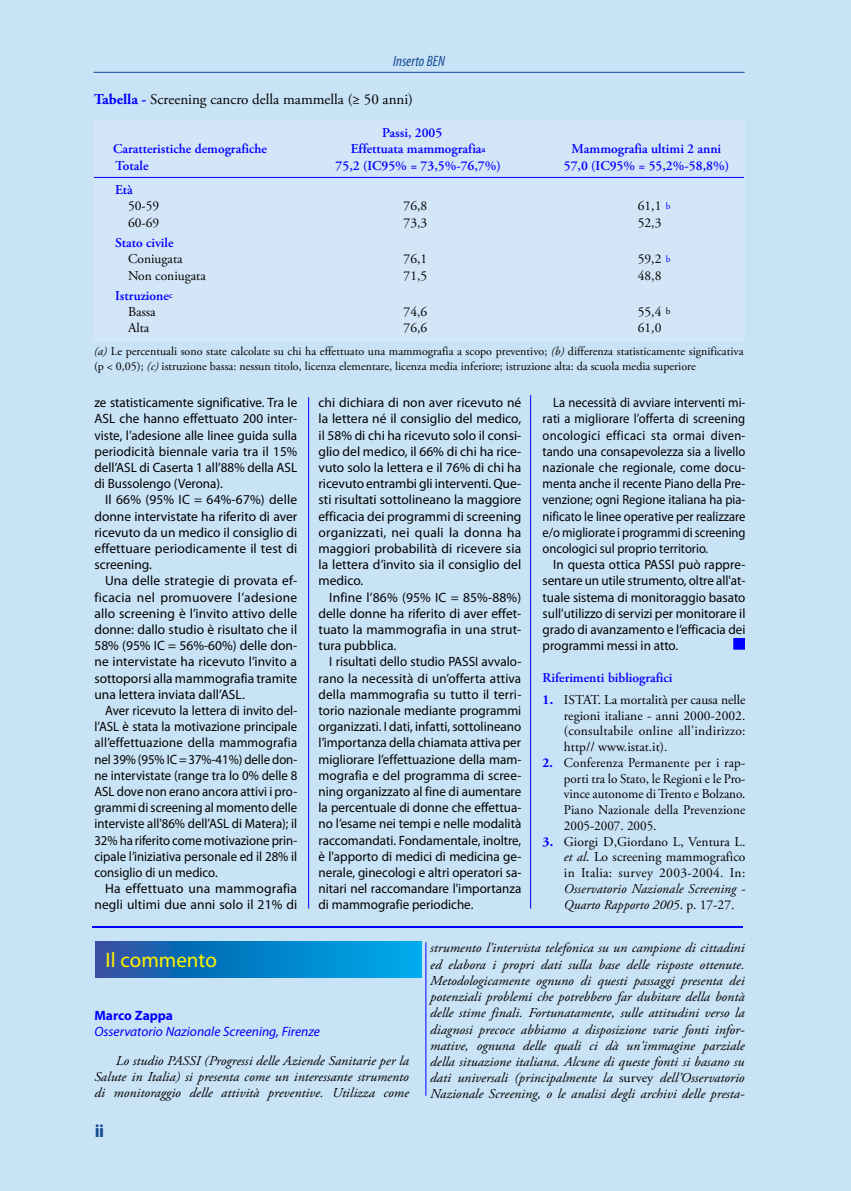
<style>
.page{position:relative;width:851px;height:1191px;background:#fff}
.page>*{position:absolute;margin:0;border:0;box-sizing:border-box;transform-origin:0 0}
.t1{font:21px "Myriad";color:#fff200}
.t2{font:900 condensed 18px "Myriad Pro";color:#154a94}
.t3{font:15px "Adobe Garamond Pro";color:#000}
.t4{font:italic condensed 15px "Myriad Pro";color:#154a94}
.t5{font:13.5px/16.2px "Myriad Pro";color:#000;text-align:justify}
.t6{font:italic 13.5px/16.2px "Adobe Garamond Pro";color:#000;text-align:justify;scale:1.04 1}
.t7{font:13.5px/15.8px "Adobe Garamond Pro";color:#000;text-align:justify}
.t8{font:13.5px/16.2px "Myriad Pro";color:#000;text-align:justify;scale:.95 1}
.t9{font:13.5px/16.2px "Myriad Pro";color:#000;text-align:justify;scale:.93 1}
.t10{font:600 13.5px/16.2px "Adobe Garamond Pro";color:#00f;text-align:center}
.t11{font:italic 13.5px/15.8px "Adobe Garamond Pro";color:#000}
.t12{font:italic 13.5px "Myriad Pro";color:#00f}
.t13{font:700 13.5px "Myriad Pro";color:#00f}
.t14{font:12px/14.4px "Adobe Garamond Pro";color:#000}
.s1{font-weight:700;color:#00f}
.s2{font-size:9.45px}
.s3{font-size:9.45px;color:#00f}
.s4{font-weight:400;color:#000}
.s5{font-style:italic}
.s6{font-style:normal}
</style>
<div class="page">
<div style="left:0;top:0;width:850px;height:1191px;background:#c9e3f6"></div>
<hr style="left:94px;top:72px;width:650px;height:1px;background:#154a94">
<hr style="left:530px;top:395px;width:1px;height:513px;background:#00f">
<hr style="left:308px;top:397px;width:1px;height:511px;background:#00f">
<svg style="left:95px;top:941px;width:326px;height:36px;background:#097ec6"></svg>
<div style="left:93px;top:120px;width:651px;height:222px;background:#d3e6f7"></div>
<hr style="left:94px;top:177px;width:649px;height:1px;background:#00f">
<hr style="left:93px;top:925px;width:650px;height:2px;background:#00f">
<div style="left:733px;top:638px;width:11px;height:11px;background:#00f"></div>
<div style="left:733px;top:638px;width:11px;height:11px;border:1px solid #00f"></div>
<hr style="left:425px;top:942px;width:1px;height:153px;background:#00f">
<p class="t4" style="left:393px;top:52px;width:53px">Inserto BEN</p>
<p class="t3" style="left:94px;top:90px;width:320px"><span class="s1">Tabella -</span> Screening cancro della mammella (≥ 50 anni)</p>
<p class="t10" style="left:382px;top:125px;width:62px">Passi, 2005</p>
<p class="t10" style="left:113px;top:141px;width:155px">Caratteristiche demografiche</p>
<p class="t10" style="left:351px;top:141px;width:136px">Effettuata mammografia<span class="s2">a</span></p>
<p class="t10" style="left:571px;top:141px;width:151px">Mammografia ultimi 2 anni</p>
<p class="t10" style="left:115px;top:157px;width:35px">Totale</p>
<p class="t10" style="left:335px;top:157px;width:167px">75,2 (IC95% = 73,5%-76,7%)</p>
<p class="t10" style="left:563px;top:157px;width:167px">57,0 (IC95% = 55,2%-58,8%)</p>
<p class="t10" style="left:115px;top:182px;width:19px">Età</p>
<p class="t7" style="left:128px;top:199px;width:33px">50-59</p>
<p class="t7" style="left:403px;top:199px;width:25px">76,8</p>
<p class="t7" style="left:637px;top:199px;width:34px">61,1 <span class="s3">b</span></p>
<p class="t7" style="left:128px;top:215px;width:33px">60-69</p>
<p class="t7" style="left:403px;top:215px;width:25px">73,3</p>
<p class="t7" style="left:637px;top:215px;width:25px">52,3</p>
<p class="t10" style="left:115px;top:235px;width:60px">Stato civile</p>
<p class="t7" style="left:128px;top:252px;width:56px">Coniugata</p>
<p class="t7" style="left:403px;top:252px;width:25px">76,1</p>
<p class="t7" style="left:637px;top:252px;width:34px">59,2 <span class="s3">b</span></p>
<p class="t7" style="left:128px;top:268px;width:79px">Non coniugata</p>
<p class="t7" style="left:403px;top:268px;width:25px">71,5</p>
<p class="t7" style="left:637px;top:268px;width:25px">48,8</p>
<p class="t10" style="left:115px;top:288px;width:59px">Istruzione<span class="s2">c<br></span><span class="s4">Bassa</span></p>
<p class="t7" style="left:403px;top:304px;width:25px">74,6</p>
<p class="t7" style="left:637px;top:304px;width:34px">55,4 <span class="s2">b</span></p>
<p class="t7" style="left:128px;top:321px;width:23px">Alta</p>
<p class="t7" style="left:403px;top:321px;width:25px">76,6</p>
<p class="t7" style="left:637px;top:321px;width:25px">61,0</p>
<p class="t14" style="left:94px;top:345px;width:651px"><span class="s5">(a)</span> Le percentuali sono state calcolate su chi ha effettuato una mammografia a scopo preventivo; <span class="s5">(b)</span> differenza statisticamente significativa (p &lt; 0,05); <span class="s5">(c)</span> istruzione bassa: nessun titolo, licenza elementare, licenza media inferiore; istruzione alta: da scuola media superiore</p>
<p class="t5" style="left:94px;top:394px;width:204px">ze statisticamente significative. Tra le ASL che hanno effettuato 200 inter&shy;viste, l’adesione alle linee guida sulla periodicità biennale varia tra il 15% dell’ASL di Caserta 1 all’88% della ASL di Bussolengo (Verona).</p>
<p class="t5" style="left:94px;top:491px;width:204px;text-indent:11px">Il 66% (95% IC = 64%-67%) delle donne intervistate ha riferito di aver ricevuto da un medico il consiglio di effettuare periodicamente il test di screening.</p>
<p class="t5" style="left:94px;top:572px;width:204px;text-indent:11px">Una delle strategie di provata ef&shy;ficacia nel promuovere l’adesione allo screening è l’invito attivo delle donne: dallo studio è risultato che il 58% (95% IC = 56%-60%) delle don&shy;ne intervistate ha ricevuto l’invito a sottoporsi alla mammografia tramite una lettera inviata dall’ASL.</p>
<p class="t8" style="left:94px;top:702px;width:215px;text-indent:11px">Aver ricevuto la lettera di invito del&shy;l’ASL è stata la motivazione principale all’effettuazione della mammografia nel 39% (95% IC = 37%-41%) delle don&shy;ne intervistate (range tra lo 0% delle 8<br>ASL dove non erano ancora attivi i pro&shy;grammi di screening al momento delle interviste all'86% dell’ASL di Matera); il 32% ha riferito come motivazione prin&shy;cipale l’iniziativa personale ed il 28% il consiglio di un medico.</p>
<p class="t5" style="left:94px;top:880px;width:204px;text-align:right">Ha effettuato una mammografia negli ultimi due anni solo il 21% di</p>
<p class="t5" style="left:318px;top:394px;width:204px">chi dichiara di non aver ricevuto né la lettera né il consiglio del medico, il 58% di chi ha ricevuto solo il consi&shy;glio del medico, il 66% di chi ha rice&shy;vuto solo la lettera e il 76% di chi ha ricevuto entrambi gli interventi. Que&shy;sti risultati sottolineano la maggiore efficacia dei programmi di screening organizzati, nei quali la donna ha maggiori probabilità di ricevere sia la lettera d’invito sia il consiglio del medico.</p>
<p class="t5" style="left:318px;top:589px;width:204px;text-indent:11px">Infine l’86% (95% IC = 85%-88%) delle donne ha riferito di aver effet&shy;tuato la mammografia in una strut&shy;tura pubblica.</p>
<p class="t5" style="left:318px;top:653px;width:204px;text-indent:11px">I risultati dello studio PASSI avvalo&shy;rano la necessità di un’offerta attiva della mammografia su tutto il terri&shy;torio nazionale mediante programmi organizzati. I dati, infatti, sottolineano l’importanza della chiamata attiva per migliorare l’effettuazione della mam&shy;mografia e del programma di scree&shy;ning organizzato al fine di aumentare la percentuale di donne che effettua&shy;no l’esame nei tempi e nelle modalità raccomandati. Fondamentale, inoltre, è l'apporto di medici di medicina ge&shy;nerale, ginecologi e altri operatori sa&shy;nitari nel raccomandare l'importanza di mammografie periodiche.</p>
<p class="t9" style="left:542px;top:394px;width:220px;text-indent:11px">La necessità di avviare interventi mi&shy;rati a migliorare l’offerta di screening oncologici efficaci sta ormai diven&shy;tando una consapevolezza sia a livello nazionale che regionale, come docu&shy;menta anche il recente Piano della Pre&shy;venzione; ogni Regione italiana ha pia&shy;nificato le linee operative per realizzare e/o migliorate i programmi di screening oncologici sul proprio territorio.</p>
<p class="t5" style="left:542px;top:556px;width:204px;text-indent:11px">In questa ottica PASSI può rappre&shy;sentare un utile strumento, oltre all'at&shy;tuale sistema di monitoraggio basato sull'utilizzo di servizi per monitorare il grado di avanzamento e l’efficacia dei programmi messi in atto.</p>
<p class="t10" style="left:542px;top:669px;width:131px">Riferimenti bibliografici</p>
<p class="t7" style="left:564px;top:692px;width:183px;text-indent:-21px"><span class="s1">1.</span> ISTAT. La mortalità per causa nelle regioni italiane - anni 2000-2002. (consultabile online all'indirizzo: http// www.istat.it).</p>
<p class="t7" style="left:564px;top:755px;width:183px;text-indent:-21px"><span class="s1">2.</span> Conferenza Permanente per i rap&shy;porti tra lo Stato, le Regioni e le Pro&shy;vince autonome di Trento e Bolzano.<br>Piano Nazionale della Prevenzione 2005-2007. 2005.</p>
<p class="t7" style="left:564px;top:834px;width:183px;text-indent:-21px"><span class="s1">3.</span> Giorgi D,Giordano L, Ventura L. <span class="s5">et al</span>. Lo screening mammografico in Italia: survey 2003-2004. In:</p>
<p class="t11" style="left:564px;top:881px;width:183px">Osservatorio Nazionale Screening -<br>Quarto Rapporto 2005<span class="s6">. p. 17-27.</span></p>
<h1 class="t1" style="left:105px;top:949px;width:113px">Il commento</h1>
<p class="t13" style="left:94px;top:1006px;width:80px">Marco Zappa</p>
<p class="t12" style="left:94px;top:1023px;width:227px">Osservatorio Nazionale Screening, Firenze</p>
<p class="t6" style="left:94px;top:1053px;width:304px;text-indent:21px">Lo studio PASSI (Progressi delle a ziende Sanitarie per la Salute in Italia) si presenta come un interessante strumento di monitoraggio delle attività preventive. Utilizza come</p>
<h2 class="t2" style="left:95px;top:1119px;width:10px">ii</h2>
<p class="t6" style="left:430px;top:940px;width:304px">strumento l’intervista telefonica su un campione di cittadini ed elabora i propri dati sulla base delle risposte ottenute.<br>Metodologicamente ognuno di questi passaggi presenta dei potenziali problemi che potrebbero far dubitare della bontà delle stime finali. Fortunatamente, sulle attitudini verso la diagnosi precoce abbiamo a disposizione varie fonti infor&shy;mative, ognuna delle quali ci dà un'immagine parziale della situazione italiana. Alcune di queste fonti si basano su dati universali (principalmente la <span class="s6">survey</span> dell’Osservatorio Nazionale Screening, o le analisi degli archivi delle presta-</p>
</div>
